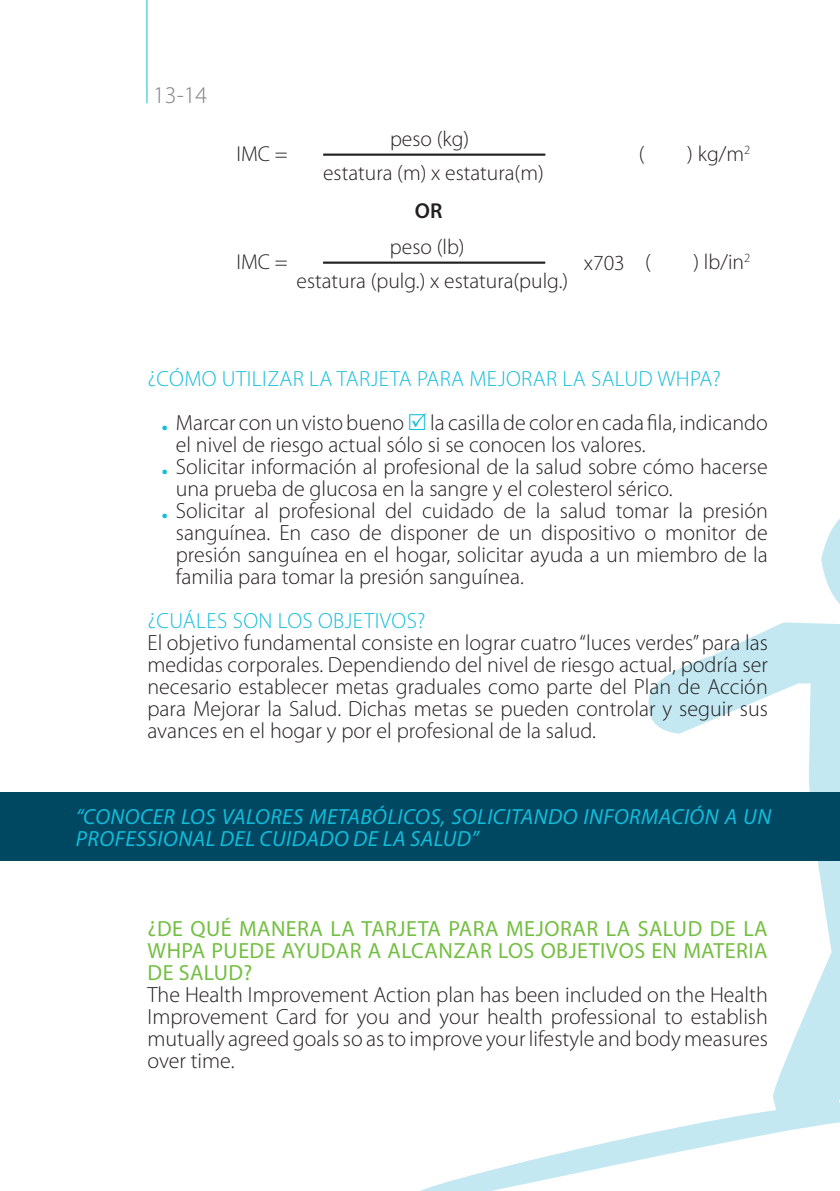
<style>
.page{position:relative;width:840px;height:1191px;background:#fff}
.page>*{position:absolute;margin:0;border:0;box-sizing:border-box;transform-origin:0 0}
.t1{font:300 24px "Myriad Pro";color:#808285}
.t2{font:300 22px/22px "Myriad Pro";color:#231f20;text-align:justify}
.t3{font:22px/22px "Myriad Pro";letter-spacing:.02em;color:#74bf43;text-align:justify}
.t4{font:italic 22px/22px "Myriad Pro";letter-spacing:.02em;color:#12bdda}
.t5{font:300 22px "Myriad Pro";letter-spacing:.02em;color:#12bdda}
.t6{font:300 21.6px "Myriad Pro";color:#231f20}
.t7{font:600 21.6px "Myriad Pro";color:#231f20}
.s1{font-weight:900;color:#12bdda}
</style>
<div class="page">
<hr style="left:146px;top:0;width:1px;height:103px;background:#12bdda">
<svg style="left:420px;top:520px;width:419px;height:671px"></svg>
<div style="left:0;top:792px;width:839px;height:69px;background:#004762"></div>
<hr style="left:323px;top:154px;width:222px;height:2px;background:#231f20">
<hr style="left:323px;top:261px;width:222px;height:3px;background:#231f20">
<p class="t1" style="left:153px;top:82px;width:55px">13-14</p>
<p class="t6" style="left:236px;top:142px;width:53px">IMC =</p>
<p class="t6" style="left:390px;top:127px;width:81px">peso (kg)</p>
<p class="t6" style="left:323px;top:160px;width:222px">estatura (m) x estatura(m)</p>
<p class="t7" style="left:414px;top:197px;width:29px">OR</p>
<p class="t6" style="left:390px;top:235px;width:76px">peso (lb)</p>
<p class="t6" style="left:296px;top:268px;width:273px">estatura (pulg.) x estatura(pulg.)</p>
<p class="t6" style="left:236px;top:250px;width:53px">IMC =</p>
<p class="t6" style="left:583px;top:251px;width:42px">x703</p>
<p class="t6" style="left:638px;top:142px;width:7px">(</p>
<p class="t6" style="left:687px;top:142px;width:64px">) kg/m<sup>2</sup></p>
<p class="t6" style="left:644px;top:250px;width:7px">(</p>
<p class="t6" style="left:693px;top:250px;width:58px">) lb/in<sup>2</sup></p>
<p class="t5" style="left:147px;top:366px;width:574px">¿CÓMO UTILIZAR LA TARJETA PARA MEJORAR LA SALUD WHPA?</p>
<p class="t2" style="left:176px;top:412px;width:593px;text-indent:-14px"><span class="s1">.</span> Marcar con un visto bueno la casilla de color en cada fila, indicando el nivel de riesgo actual sólo si se conocen los valores.</p>
<p class="t2" style="left:176px;top:456px;width:593px;text-indent:-14px"><span class="s1">.</span> Solicitar información al profesional de la salud sobre cómo hacerse una prueba de glucosa en la sangre y el colesterol sérico.</p>
<p class="t2" style="left:176px;top:500px;width:593px;text-indent:-14px"><span class="s1">.</span> Solicitar al profesional del cuidado de la salud tomar la presión sanguínea. En caso de disponer de un dispositivo o monitor de presión sanguínea en el hogar, solicitar ayuda a un miembro de la familia para tomar la presión sanguínea.</p>
<p class="t5" style="left:147px;top:608px;width:279px">¿CUÁLES SON LOS OBJETIVOS?</p>
<p class="t2" style="left:147px;top:632px;width:621px">El objetivo fundamental consiste en lograr cuatro “luces verdes” para las medidas corporales. Dependiendo del nivel de riesgo actual, podría ser necesario establecer metas graduales como parte del Plan de Acción para Mejorar la Salud. Dichas metas se pueden controlar y seguir sus avances en el hogar y por el profesional de la salud.</p>
<p class="t4" style="left:76px;top:805px;width:696px">“CONOCER LOS VALORES METABÓLICOS, SOLICITANDO INFORMACIÓN A UN<br>PROFESSIONAL DEL CUIDADO DE LA SALUD”</p>
<p class="t3" style="left:147px;top:917px;width:621px">¿DE QUÉ MANERA LA TARJETA PARA MEJORAR LA SALUD DE LA WHPA PUEDE AYUDAR A ALCANZAR LOS OBJETIVOS EN MATERIA DE SALUD?</p>
<p class="t2" style="left:147px;top:984px;width:621px">The Health Improvement Action plan has been included on the Health Improvement Card for you and your health professional to establish mutually agreed goals so as to improve your lifestyle and body measures over time.</p>
</div>
